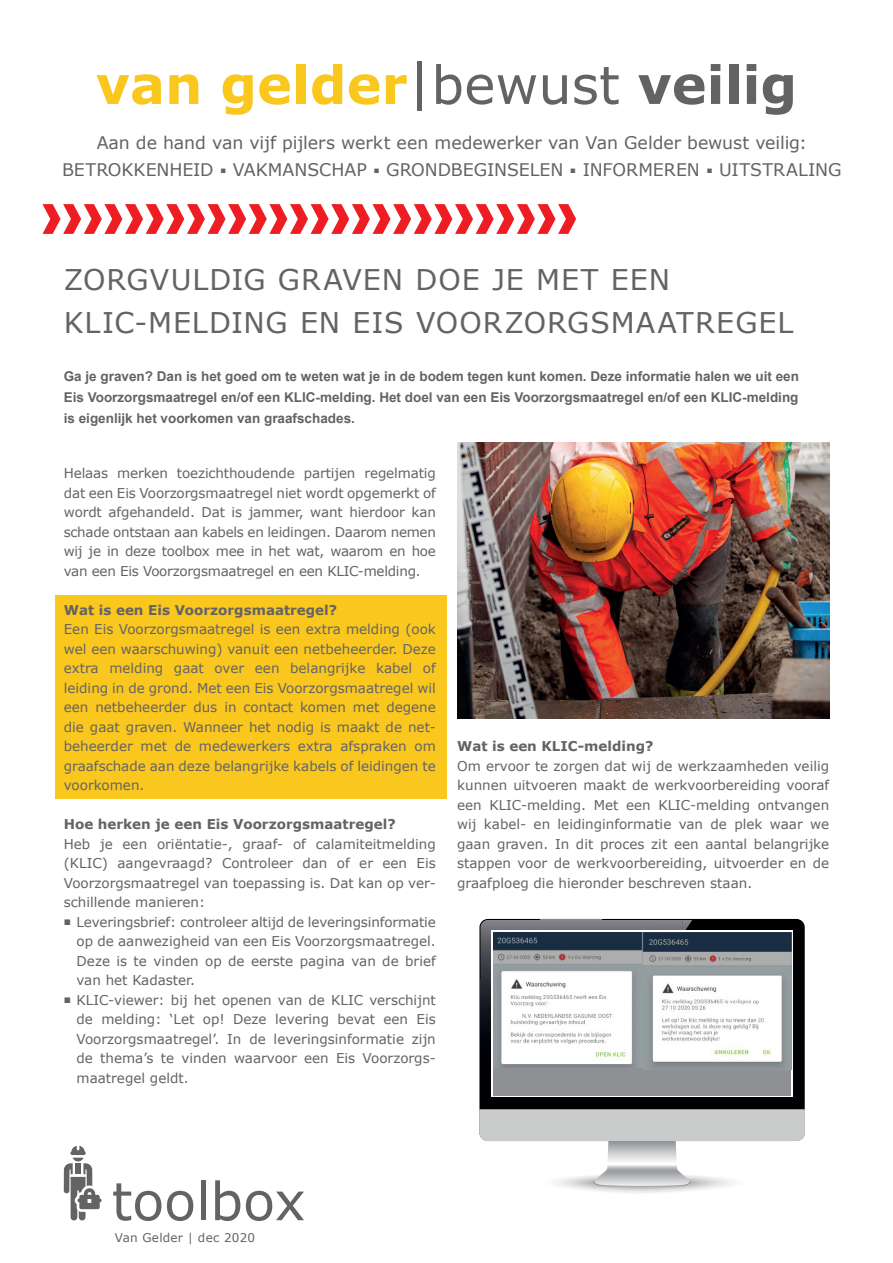
<style>
.page{position:relative;width:893px;height:1263px;background:#fff}
.page>*{position:absolute;margin:0;border:0;box-sizing:border-box;transform-origin:0 0}
.t1{font:700 52.5px "Verdana";color:#fac71f}
.t2{font:52.5px "Verdana";color:#636366}
.t3{font:28.5px "Verdana";letter-spacing:.03em;color:#636366}
.t4{font:17.4px "Verdana";letter-spacing:-.005em;color:#636366}
._04_SUBHEADING{font:13.5px/19.5px "Verdana";color:#636366;text-align:justify}
._04_SUBHEADING-2{font:700 13.5px "Arial";color:#636366}
._04_SUBHEADING-3{font:700 13.5px "Verdana";color:#636366}
._04_SUBHEADING-4{font:12px "Verdana";letter-spacing:.02em;color:#636366}
.s1{font-weight:400;color:#636366}
.s2{color:#636366}
.s3{font-family:"Arial";font-weight:700;font-size:12px}
</style>
<div class="page">
<img style="left:458px;top:442px;width:371px;height:277px">
<div style="left:55px;top:595px;width:391px;height:203px;background:#fac71f"></div>
<svg style="left:43px;top:204px;width:533px;height:30px"></svg>
<svg style="left:64px;top:1146px;width:38px;height:74px"></svg>
<div style="left:479px;top:919px;width:326px;height:222px;background:#000002;border-radius:8px"></div>
<img style="left:480px;top:920px;width:121px;height:116px">
<img style="left:601px;top:920px;width:61px;height:10px">
<img style="left:662px;top:920px;width:20px;height:10px">
<svg style="left:682px;top:920px;width:10px;height:10px"></svg>
<svg style="left:479px;top:1100px;width:326px;height:93px"></svg>
<svg style="left:491px;top:930px;width:302px;height:167px;background:#dcdedf"></svg>
<div style="left:493px;top:932px;width:148px;height:163px;background:#8e9093"></div>
<img style="left:493px;top:932px;width:148px;height:135px">
<div style="left:642px;top:932px;width:149px;height:163px;background:#8e9093"></div>
<img style="left:642px;top:932px;width:149px;height:137px">
<p class="t1" style="left:96px;top:51px;width:703px">van gelder<span class="s1">|bewust</span> <span class="s2">veilig</span></p>
<p class="t4" style="left:97px;top:132px;width:712px">Aan de hand van vijf pijlers werkt een medewerker van Van Gelder bewust veilig:</p>
<p class="t4" style="left:62px;top:159px;width:781px">BETROKKENHEID <sup>■</sup> VAKMANSCHAP <sup>■</sup> GRONDBEGINSELEN <sup>■</sup> INFORMEREN <sup>■</sup> UITSTRALING</p>
<p class="t3" style="left:64px;top:261px;width:608px">ZORGVULDIG GRAVEN DOE JE MET EEN</p>
<p class="t3" style="left:64px;top:305px;width:731px">KLIC-MELDING EN EIS VOORZORGSMAATREGEL</p>
<p class="_04_SUBHEADING-2" style="left:64px;top:368px;width:737px">Ga je graven? Dan is het goed om te weten wat je in de bodem tegen kunt komen. Deze informatie halen we uit een</p>
<p class="_04_SUBHEADING-2" style="left:64px;top:389px;width:736px">Eis Voorzorgsmaatregel en/of een KLIC-melding. Het doel van een Eis Voorzorgsmaatregel en/of een KLIC-melding</p>
<p class="_04_SUBHEADING-2" style="left:64px;top:410px;width:293px">is eigenlijk het voorkomen van graafschades.</p>
<p class="_04_SUBHEADING" style="left:64px;top:464px;width:374px">Helaas merken toezichthoudende partijen regelmatig dat een Eis Voorzorgsmaatregel niet wordt opgemerkt of wordt afgehandeld. Dat is jammer, want hierdoor kan schade ontstaan aan kabels en leidingen. Daarom nemen wij je in deze toolbox mee in het wat, waarom en hoe van een Eis Voorzorgsmaatregel en een KLIC-melding.</p>
<p class="_04_SUBHEADING-3" style="left:64px;top:601px;width:275px">Wat is een Eis Voorzorgsmaatregel?</p>
<p class="_04_SUBHEADING" style="left:64px;top:620px;width:374px;text-align:left">Een Eis Voorzorgsmaatregel is een extra melding (ook wel een waarschuwing) vanuit een netbeheerder. Deze extra melding gaat over een belangrijke kabel of leiding in de grond. Met een Eis Voorzorgsmaatregel wil een netbeheerder dus in contact komen met degene die gaat graven. Wanneer het nodig is maakt de net&shy;beheerder met de medewerkers extra afspraken om graafschade aan deze belangrijke kabels of leidingen te voorkomen.</p>
<p class="_04_SUBHEADING-3" style="left:64px;top:815px;width:333px">Hoe herken je een Eis Voorzorgsmaatregel?</p>
<p class="_04_SUBHEADING" style="left:64px;top:834px;width:374px">Heb je een oriëntatie-, graaf- of calamiteitmelding (KLIC) aangevraagd? Controleer dan of er een Eis Voorzorgsmaatregel van toepassing is. Dat kan op ver&shy;schillende manieren:</p>
<p class="_04_SUBHEADING" style="left:77px;top:912px;width:361px;text-indent:-13px"><span class="s3">■</span> Leveringsbrief: controleer altijd de leveringsinformatie op de aanwezigheid van een Eis Voorzorgsmaatregel.<br>Deze is te vinden op de eerste pagina van de brief van het Kadaster.</p>
<p class="_04_SUBHEADING" style="left:77px;top:990px;width:361px;text-indent:-13px"><span class="s3">■</span> KLIC-viewer: bij het openen van de KLIC verschijnt de melding: ‘Let op! Deze levering bevat een Eis Voorzorgsmaatregel’. In de leveringsinformatie zijn de thema’s te vinden waarvoor een Eis Voorzorgs&shy;maatregel geldt.</p>
<p class="_04_SUBHEADING-3" style="left:457px;top:737px;width:198px">Wat is een KLIC-melding?</p>
<p class="_04_SUBHEADING" style="left:457px;top:756px;width:374px">Om ervoor te zorgen dat wij de werkzaamheden veilig kunnen uitvoeren maakt de werkvoorbereiding vooraf een KLIC-melding. Met een KLIC-melding ontvangen wij kabel- en leidinginformatie van de plek waar we gaan graven. In dit proces zit een aantal belangrijke stappen voor de werkvoorbereiding, uitvoerder en de graafploeg die hieronder beschreven staan.</p>
<p class="t2" style="left:112px;top:1168px;width:195px">toolbox</p>
<p class="_04_SUBHEADING-4" style="left:115px;top:1230px;width:142px">Van Gelder | dec 2020</p>
</div>
